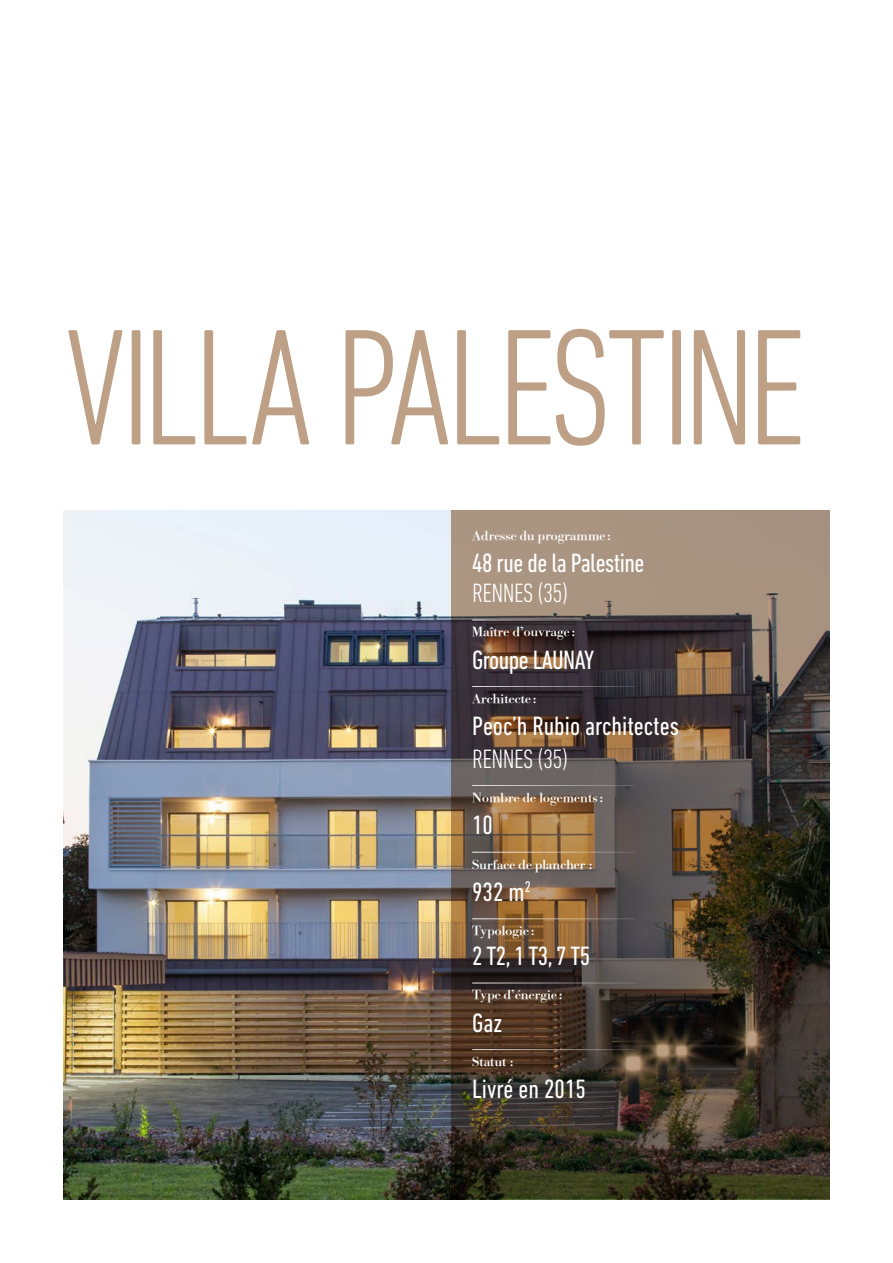
<style>
.page{position:relative;width:893px;height:1263px;background:#fff}
.page>*{position:absolute;margin:0;border:0;box-sizing:border-box;transform-origin:0 0}
.t1{font:300 condensed 168px "DIN Next LT Pro";letter-spacing:-.04em;color:#bea086}
.t2{font:condensed 27px "DIN Next LT Pro";letter-spacing:-.01em;color:#fff}
.t3{font:300 condensed 27px "DIN Next LT Pro";letter-spacing:-.02em;color:#fff}
.t4{font:700 13.5px "Bodoni Classico";color:#fff}
</style>
<div class="page">
<img style="left:64px;top:510px;width:387px;height:689px">
<img style="left:451px;top:510px;width:378px;height:689px">
<hr style="left:472px;top:620px;width:163px;height:1px;background:#fff">
<hr style="left:472px;top:686px;width:163px;height:1px;background:#fff">
<hr style="left:472px;top:785px;width:163px;height:1px;background:#fff">
<hr style="left:472px;top:852px;width:163px;height:1px;background:#fff">
<hr style="left:472px;top:918px;width:163px;height:1px;background:#fff">
<hr style="left:472px;top:983px;width:163px;height:1px;background:#fff">
<hr style="left:472px;top:1049px;width:163px;height:1px;background:#fff">
<h1 class="t1" style="left:64px;top:292px;width:743px">VILLA PALESTINE</h1>
<p class="t4" style="left:472px;top:527px;width:140px">Adresse du programme :</p>
<h2 class="t2" style="left:472px;top:548px;width:174px">48 rue de la Palestine</h2>
<h2 class="t3" style="left:472px;top:578px;width:98px">RENNES (35)</h2>
<p class="t4" style="left:472px;top:624px;width:105px">Maître d’ouvrage :</p>
<h2 class="t2" style="left:472px;top:644px;width:124px">Groupe LAUNAY</h2>
<p class="t4" style="left:472px;top:690px;width:66px">Architecte :</p>
<h2 class="t2" style="left:472px;top:711px;width:208px">Peoc’h Rubio architectes</h2>
<h2 class="t3" style="left:472px;top:743px;width:98px">RENNES (35)</h2>
<p class="t4" style="left:472px;top:789px;width:133px">Nombre de logements:</p>
<h2 class="t2" style="left:472px;top:810px;width:22px">10</h2>
<p class="t4" style="left:472px;top:856px;width:122px">Surface de plancher :</p>
<h2 class="t2" style="left:472px;top:877px;width:60px">932 m<sup>2</sup></h2>
<p class="t4" style="left:472px;top:923px;width:64px">Typologie :</p>
<h2 class="t2" style="left:472px;top:941px;width:119px">2 T2, 1 T3, 7 T5</h2>
<p class="t4" style="left:472px;top:987px;width:92px">Type d’énergie :</p>
<h2 class="t2" style="left:472px;top:1007px;width:32px">Gaz</h2>
<p class="t4" style="left:472px;top:1053px;width:43px">Statut :</p>
<h2 class="t2" style="left:472px;top:1074px;width:115px">Livré en 2015</h2>
</div>
